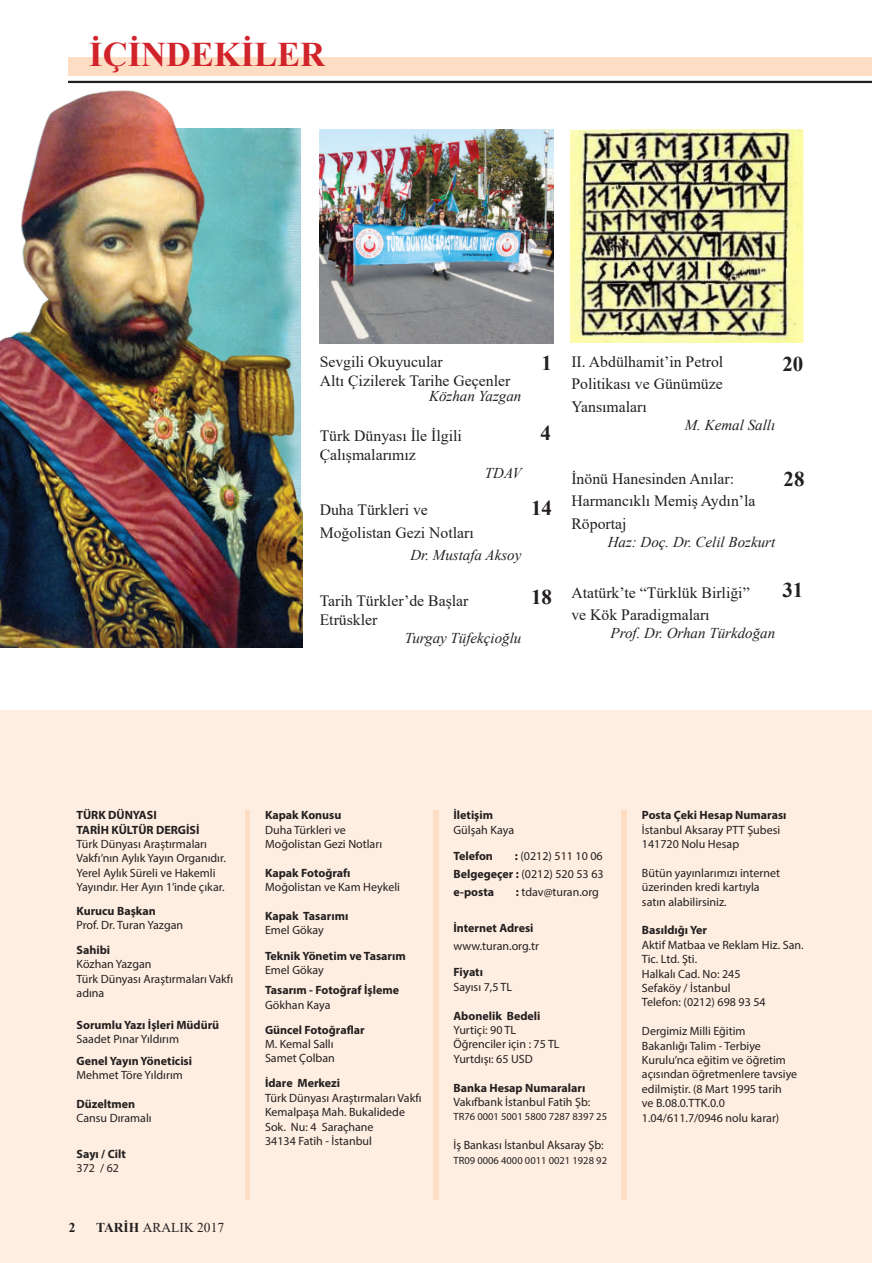
<style>
.page{position:relative;width:872px;height:1263px;background:#fff}
.page>*{position:absolute;margin:0;border:0;box-sizing:border-box;transform-origin:0 0}
.t1{font:700 34.5px "Times New Roman";color:#d1232a}
.t2{font:700 21px "Times New Roman";color:#231f20}
.t3{font:15.75px/22.5px "Times New Roman";color:#231f20}
.t4{font:italic 15px "Times New Roman";color:#231f20}
.t5{font:13.5px "Times New Roman";color:#231f20}
.t6{font:700 13.5px "Times New Roman";color:#231f20}
.t7{font:12px/14.4px "Myriad Pro";color:#231f20}
.t8{font:700 12px/14.4px "Myriad Pro";color:#231f20}
.t9{font:10.5px "Myriad Pro";color:#231f20}
.s1{font-weight:700}
</style>
<div class="page">
<div style="left:0;top:711px;width:872px;height:552px;background:#feeee1"></div>
<svg style="left:302px;top:80px;width:570px;height:4px"></svg>
<div style="left:68px;top:57px;width:804px;height:19px;background:#fdddc4"></div>
<hr style="left:68px;top:81px;width:804px;height:2px;background:#231f20">
<hr style="left:245px;top:810px;width:4px;height:389px;background:#fdddc4">
<div style="left:433px;top:810px;width:5px;height:389px;background:#fdddc4"></div>
<div style="left:621px;top:810px;width:5px;height:389px;background:#fdddc4"></div>
<img style="left:320px;top:129px;width:233px;height:214px">
<img style="left:570px;top:129px;width:233px;height:214px">
<img style="left:0;top:80px;width:302px;height:567px">
<h1 class="t1" style="left:89px;top:29px;width:237px">İÇİNDEKİLER</h1>
<h3 class="t3" style="left:320px;top:352px;width:192px;line-height:18.9px">Sevgili Okuyucular<br>Altı Çizilerek Tarihe Geçenler</h3>
<p class="t4" style="left:429px;top:385px;width:94px">Közhan Yazgan</p>
<h3 class="t3" style="left:320px;top:425px;width:144px;line-height:18.9px">Türk Dünyası İle İlgili<br>Çalışmalarımız</h3>
<p class="t4" style="left:485px;top:462px;width:38px">TDAV</p>
<h3 class="t3" style="left:320px;top:497px;width:155px;line-height:23.1px">Duha Türkleri ve<br>Moğolistan Gezi Notları</h3>
<p class="t4" style="left:410px;top:545px;width:112px">Dr. Mustafa Aksoy</p>
<h3 class="t3" style="left:320px;top:591px;width:150px;line-height:18.9px">Tarih Türkler’de Başlar<br>Etrüskler</h3>
<p class="t4" style="left:405px;top:627px;width:118px">Turgay Tüfekçioğlu</p>
<h2 class="t2" style="left:541px;top:348px;width:12px">1</h2>
<h2 class="t2" style="left:540px;top:418px;width:12px">4</h2>
<h3 class="t3" style="left:571px;top:350px;width:153px">II. Abdülhamit’in Petrol</h3>
<h2 class="t2" style="left:782px;top:349px;width:22px">20</h2>
<h3 class="t3" style="left:571px;top:372px;width:153px">Politikası ve Günümüze<br>Yansımaları</h3>
<p class="t4" style="left:685px;top:415px;width:92px">M. Kemal Sallı</p>
<h3 class="t3" style="left:571px;top:467px;width:186px">İnönü Hanesinden Anılar:<br>Harmancıklı Memiş Aydın’la<br>Röportaj</h3>
<p class="t4" style="left:607px;top:532px;width:169px">Haz: Doç. Dr. Celil Bozkurt</p>
<h3 class="t3" style="left:571px;top:581px;width:180px">Atatürk’te “Türklük Birliği” ve Kök Paradigmaları</h3>
<p class="t4" style="left:610px;top:623px;width:166px">Prof. Dr. Orhan Türkdoğan</p>
<h2 class="t2" style="left:783px;top:464px;width:22px">28</h2>
<h2 class="t2" style="left:531px;top:493px;width:22px">14</h2>
<h2 class="t2" style="left:531px;top:581px;width:22px">18</h2>
<h2 class="t2" style="left:782px;top:575px;width:22px">31</h2>
<p class="t8" style="left:77px;top:807px;width:124px">TÜRK DÜNYASI<br>TARİH KÜLTÜR DERGİSİ</p>
<p class="t7" style="left:77px;top:836px;width:151px">Türk Dünyası Araştırmaları<br>Vakfı’nın Aylık Yayın Organıdır.<br>Yerel Aylık Süreli ve Hakemli<br>Yayındır. Her Ayın 1’inde çıkar.</p>
<p class="t8" style="left:77px;top:903px;width:81px">Kurucu Başkan</p>
<p class="t7" style="left:77px;top:917px;width:108px">Prof. Dr. Turan Yazgan</p>
<p class="t8" style="left:77px;top:942px;width:35px">Sahibi</p>
<p class="t7" style="left:77px;top:957px;width:158px">Közhan Yazgan<br>Türk Dünyası Araştırmaları Vakfı adına</p>
<p class="t8" style="left:77px;top:1017px;width:144px">Sorumlu Yazı İşleri Müdürü</p>
<p class="t7" style="left:77px;top:1031px;width:104px">Saadet Pınar Yıldırım</p>
<p class="t8" style="left:77px;top:1053px;width:117px">Genel Yayın Yöneticisi</p>
<p class="t7" style="left:77px;top:1068px;width:108px">Mehmet Töre Yıldırım</p>
<p class="t8" style="left:77px;top:1096px;width:60px">Düzeltmen</p>
<p class="t7" style="left:77px;top:1111px;width:77px">Cansu Dıramalı</p>
<p class="t8" style="left:77px;top:1146px;width:51px">Sayı / Cilt</p>
<p class="t7" style="left:77px;top:1161px;width:44px">372 / 62</p>
<p class="t6" style="left:69px;top:1217px;width:8px">2</p>
<p class="t5" style="left:96px;top:1218px;width:129px"><span class="s1">TARİH</span> ARALIK 2017</p>
<p class="t8" style="left:265px;top:807px;width:78px">Kapak Konusu</p>
<p class="t7" style="left:265px;top:822px;width:119px">Duha Türkleri ve<br>Moğolistan Gezi Notları</p>
<p class="t8" style="left:265px;top:865px;width:87px">Kapak Fotoğrafı</p>
<p class="t7" style="left:265px;top:880px;width:136px">Moğolistan ve Kam Heykeli</p>
<p class="t8" style="left:265px;top:908px;width:85px">Kapak Tasarımı</p>
<p class="t7" style="left:265px;top:923px;width:60px">Emel Gökay</p>
<p class="t8" style="left:265px;top:948px;width:142px">Teknik Yönetim ve Tasarım</p>
<p class="t7" style="left:265px;top:962px;width:60px">Emel Gökay</p>
<p class="t8" style="left:265px;top:983px;width:135px">Tasarım - Fotoğraf İşleme</p>
<p class="t7" style="left:265px;top:997px;width:67px">Gökhan Kaya</p>
<p class="t8" style="left:265px;top:1022px;width:101px">Güncel Fotoğraflar</p>
<p class="t7" style="left:265px;top:1036px;width:71px">M. Kemal Sallı<br>Samet Çolban</p>
<p class="t8" style="left:265px;top:1076px;width:77px">İdare Merkezi</p>
<p class="t7" style="left:265px;top:1090px;width:158px">Türk Dünyası Araştırmaları Vakfı<br>Kemalpaşa Mah. Bukalidede<br>Sok. Nu: 4 Saraçhane<br>34134 Fatih - İstanbul</p>
<p class="t8" style="left:453px;top:807px;width:41px">İletişim</p>
<p class="t7" style="left:453px;top:822px;width:62px">Gülşah Kaya</p>
<p class="t8" style="left:453px;top:848px;width:41px">Telefon</p>
<p class="t7" style="left:453px;top:847px;width:152px;line-height:18px;text-align:justify;text-indent:61px"><span class="s1">:</span> (0212) 511 10 06<br><span class="s1">Belgegeçer :</span> (0212) 520 53 63 <span class="s1">e-posta</span></p>
<p class="t7" style="left:516px;top:884px;width:85px"><span class="s1">:</span> tdav@turan.org</p>
<p class="t8" style="left:453px;top:920px;width:82px">İnternet Adresi</p>
<p class="t7" style="left:453px;top:938px;width:87px">www.turan.org.tr</p>
<p class="t8" style="left:453px;top:965px;width:31px">Fiyatı</p>
<p class="t7" style="left:453px;top:979px;width:60px">Sayısı 7,5 TL</p>
<p class="t8" style="left:453px;top:1008px;width:88px">Abonelik Bedeli</p>
<p class="t7" style="left:453px;top:1022px;width:108px">Yurtiçi: 90 TL<br>Öğrenciler için : 75 TL<br>Yurtdışı: 65 USD</p>
<p class="t8" style="left:453px;top:1080px;width:133px">Banka Hesap Numaraları</p>
<p class="t7" style="left:453px;top:1094px;width:138px">Vakıfbank İstanbul Fatih Şb:</p>
<p class="t9" style="left:453px;top:1110px;width:155px">TR76 0001 5001 5800 7287 8397 25</p>
<p class="t7" style="left:453px;top:1138px;width:152px">İş Bankası İstanbul Aksaray Şb:</p>
<p class="t9" style="left:453px;top:1154px;width:155px">TR09 0006 4000 0011 0021 1928 92</p>
<p class="t8" style="left:642px;top:807px;width:146px">Posta Çeki Hesap Numarası</p>
<p class="t7" style="left:642px;top:822px;width:140px">İstanbul Aksaray PTT Şubesi<br>141720 Nolu Hesap</p>
<p class="t7" style="left:642px;top:865px;width:139px">Bütün yayınlarımızı internet üzerinden kredi kartıyla satın alabilirsiniz.</p>
<p class="t8" style="left:642px;top:923px;width:66px">Basıldığı Yer</p>
<p class="t7" style="left:642px;top:937px;width:163px">Aktif Matbaa ve Reklam Hiz. San.<br>Tic. Ltd. Şti.<br>Halkalı Cad. No: 245<br>Sefaköy / İstanbul<br>Telefon: (0212) 698 93 54</p>
<p class="t7" style="left:642px;top:1024px;width:157px">Dergimiz Milli Eğitim<br>Bakanlığı Talim - Terbiye<br>Kurulu’nca eğitim ve öğretim açısından öğretmenlere tavsiye edilmiştir. (8 Mart 1995 tarih<br>ve B.08.0.TTK.0.0<br>1.04/611.7/0946 nolu karar)</p>
</div>
